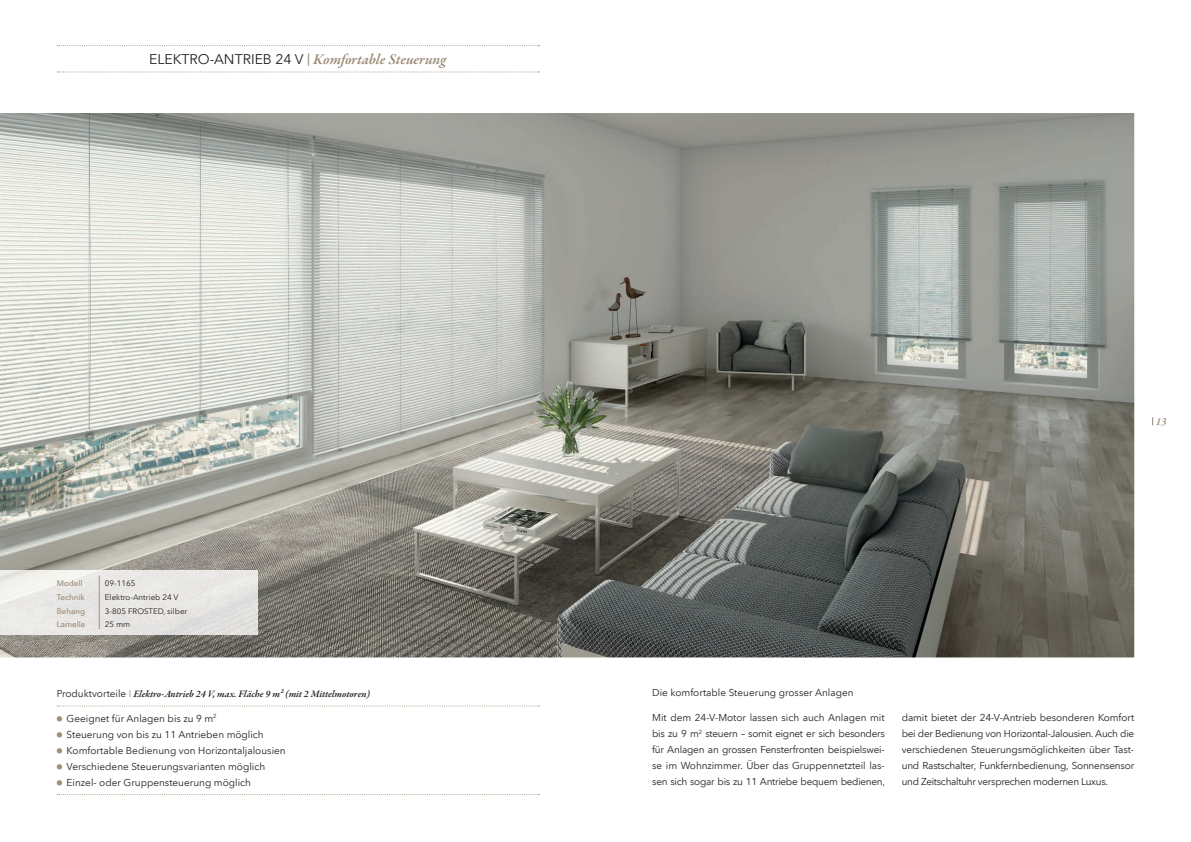
<style>
.page{position:relative;width:1191px;height:842px;background:#fff}
.page>*{position:absolute;margin:0;border:0;box-sizing:border-box;transform-origin:0 0}
.t1{font:italic 600 15px "Garamond Premr Pro";letter-spacing:-.005em;color:#998a75}
.t2{font:italic 600 11px "Garamond Premr Pro";color:#998a75}
.t3{font:10px/16px "Avenir Next LT Com";color:#231f20;text-align:justify}
.t4{font:italic 600 10px "Garamond Premr Pro";letter-spacing:-.005em;color:#231f20}
.t5{font:8px "Avenir Next LT Com";color:#231f20}
.t6{font:500 8px "Avenir Next LT Com";color:#998a75}
.s1{font-family:"Avenir Next LT Com";font-weight:400;font-style:normal;font-size:14px;color:#231f20}
.s2{font-size:14px}
.s3{font-family:"Avenir Next LT Com";font-weight:400;font-style:normal}
.s4{font-family:"Avenir Next LT Com";font-weight:400;font-style:normal;color:#998a75}
</style>
<div class="page">
<img style="left:0;top:113px;width:1134px;height:544px">
<svg style="left:57px;top:45px;width:482px;height:1px"></svg>
<svg style="left:57px;top:71px;width:482px;height:1px"></svg>
<svg style="left:57px;top:705px;width:482px;height:1px"></svg>
<img style="left:0;top:570px;width:257px;height:64px">
<svg style="left:99px;top:575px;width:1px;height:54px"></svg>
<svg style="left:57px;top:794px;width:482px;height:1px"></svg>
<svg style="left:57px;top:716px;width:5px;height:5px"></svg>
<svg style="left:57px;top:732px;width:5px;height:5px"></svg>
<svg style="left:57px;top:748px;width:5px;height:5px"></svg>
<svg style="left:57px;top:764px;width:5px;height:5px"></svg>
<svg style="left:57px;top:780px;width:5px;height:5px"></svg>
<h1 class="t1" style="left:149px;top:50px;width:299px"><span class="s1">ELEKTRO-ANTRIEB 24 V</span> <span class="s2">|</span> Komfortable Steuerung</h1>
<p class="t6" style="left:57px;top:578px;width:27px">Modell</p>
<p class="t5" style="left:105px;top:578px;width:32px">09-1165</p>
<p class="t6" style="left:57px;top:592px;width:29px">Technik</p>
<p class="t5" style="left:105px;top:592px;width:75px">Elektro-Antrieb 24 V</p>
<p class="t6" style="left:57px;top:606px;width:30px">Behang</p>
<p class="t5" style="left:105px;top:606px;width:84px">3-805 FROSTED, silber</p>
<p class="t6" style="left:57px;top:619px;width:30px">Lamelle</p>
<p class="t5" style="left:105px;top:619px;width:27px">25 mm</p>
<p class="t4" style="left:57px;top:688px;width:315px"><span class="s3">Produktvorteile</span> <span class="s4">I</span> Elektro-Antrieb 24 V, max. Fläche 9 m2 (mit 2 Mittelmotoren)</p>
<p class="t3" style="left:67px;top:710px;width:221px;text-align:left">Geeignet für Anlagen bis zu 9 m<sup>2<br></sup>Steuerung von bis zu 11 Antrieben möglich Komfortable Bedienung von Horizontaljalousien Verschiedene Steuerungsvarianten möglich Einzel- oder Gruppensteuerung möglich</p>
<p class="t2" style="left:1155px;top:415px;width:12px">13</p>
<p class="t3" style="left:652px;top:685px;width:203px">Die komfortable Steuerung grosser Anlagen</p>
<p class="t3" style="left:652px;top:710px;width:234px">Mit dem 24-V-Motor lassen sich auch Anlagen mit bis zu 9 m<sup>2</sup> steuern – somit eignet er sich besonders für Anlagen an grossen Fensterfronten beispielswei&shy;se im Wohnzimmer. Über das Gruppennetzteil las&shy;sen sich sogar bis zu 11 Antriebe bequem bedienen,</p>
<p class="t3" style="left:901px;top:710px;width:234px">damit bietet der 24-V-Antrieb besonderen Komfort bei der Bedienung von Horizontal-Jalousien. Auch die verschiedenen Steuerungsmöglichkeiten über Tast&shy;und Rastschalter, Funkfernbedienung, Sonnensensor und Zeitschaltuhr versprechen modernen Luxus.</p>
</div>
